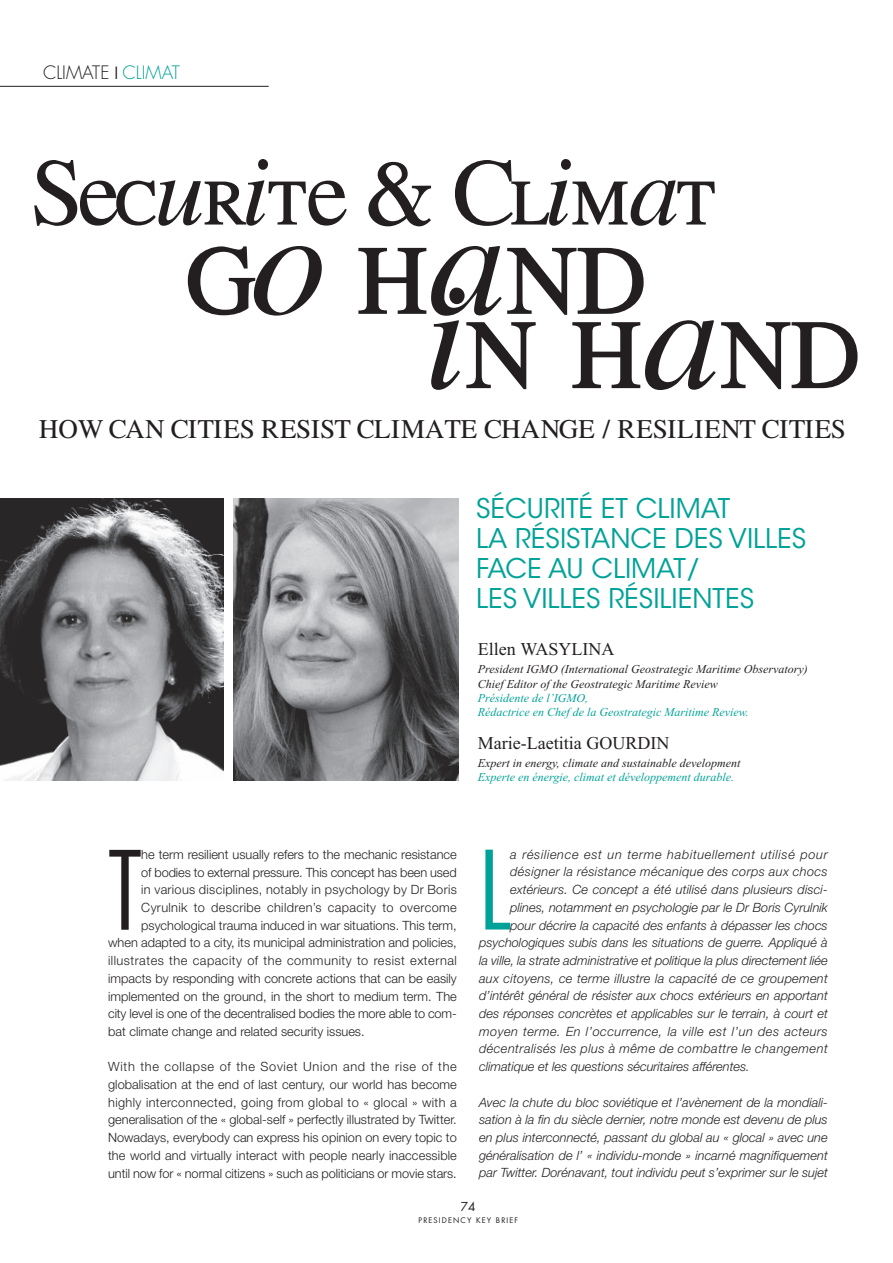
<style>
.page{position:relative;width:893px;height:1263px;background:#fff}
.page>*{position:absolute;margin:0;border:0;box-sizing:border-box;transform-origin:0 0}
.t1{font:146.55px "Will Grace";letter-spacing:-.035em;color:#231f20}
.t2{font:300 condensed 105.9px "Futura";color:#231f20}
.t3{font:300 condensed 105.9px "Futura";color:#00a298}
.t4{font:95.55px "Will Grace";letter-spacing:-.035em;color:#231f20}
.t5{font:27px/30px "ITC Avant Garde Std";color:#00a298}
.t6{font:27px "Will Grace";color:#231f20}
.t7{font:18px "Times New Roman";color:#231f20}
.t8{font:300 18px "Futura Std";color:#231f20}
.t9{font:300 12.75px/17.7px "Helvetica Neue";color:#231f20;text-align:justify}
.t10{font:italic 300 12.75px/17.7px "Helvetica Neue";color:#231f20;text-align:justify}
.t11{font:italic 300 12.75px "Helvetica Neue";letter-spacing:.035em;color:#231f20}
.t12{font:300 12.75px "Helvetica Neue";letter-spacing:.04em;color:#231f20}
.t13{font:italic 300 12.75px "Helvetica Neue";letter-spacing:.02em;color:#231f20}
.t14{font:300 12.75px "Helvetica Neue";letter-spacing:.025em;color:#231f20}
.t15{font:300 12.75px "Helvetica Neue";letter-spacing:.03em;color:#231f20}
.t16{font:italic 300 12.75px "Helvetica Neue";letter-spacing:.05em;color:#231f20}
.t17{font:italic 300 12.75px "Helvetica Neue";letter-spacing:.03em;color:#231f20}
.t18{font:italic 12px/14.7px "Times New Roman";color:#231f20}
.t19{font:italic 12px/14.4px "Times New Roman";color:#00a298}
.t20{font:12px "Futura";color:#231f20}
.t21{font:7.5px "Futura";letter-spacing:.15em;color:#231f20}
.s1{color:#00a298}
</style>
<div class="page">
<hr style="left:0;top:86px;width:269px;height:1px;background:#231f20">
<img style="left:233px;top:498px;width:226px;height:283px">
<img style="left:0;top:498px;width:223px;height:283px">
<h3 class="t8" style="left:43px;top:62px;width:138px">CLIMATE ❘ <span class="s1">CLIMAT</span></h3>
<h3 class="t4" style="left:30px;top:133px;width:688px">Sécurité &amp; Climat</h3>
<h1 class="t1" style="left:182px;top:174px;width:465px">go hand</h1>
<h1 class="t1" style="left:426px;top:248px;width:435px">in hand</h1>
<h3 class="t6" style="left:38px;top:412px;width:808px">HOW CAN CITIES RESIST CLIMATE CHANGE / RESILIENT CITIES</h3>
<h3 class="t5" style="left:476px;top:493px;width:332px">SÉCURITÉ ET CLIMAT<br>LA RÉSISTANCE DES VILLES<br>FACE AU CLIMAT/<br>LES VILLES RÉSILIENTES</h3>
<h3 class="t7" style="left:478px;top:636px;width:138px">Ellen WASYLINA</h3>
<p class="t18" style="left:478px;top:661px;width:331px">President IGMO (International Geostrategic Maritime Observatory)<br>Chief Editor of the Geostrategic Maritime Review</p>
<p class="t19" style="left:478px;top:690px;width:273px">Présidente de l’IGMO,<br>Rédactrice en Chef de la Geostrategic Maritime Review.</p>
<h3 class="t7" style="left:478px;top:731px;width:193px">Marie-Laetitia GOURDIN</h3>
<p class="t18" style="left:478px;top:755px;width:264px">Expert in energy, climate and sustainable development</p>
<p class="t19" style="left:478px;top:770px;width:258px">Experte en énergie, climat et développement durable.</p>
<h2 class="t2" style="left:108px;top:824px;width:34px">T</h2>
<p class="t9" style="left:141px;top:845px;width:317px">he term resilient usually refers to the mechanic resistance</p>
<p class="t9" style="left:141px;top:862px;width:317px">of bodies to external pressure. This concept has been used</p>
<p class="t14" style="left:141px;top:879px;width:317px">in various disciplines, notably in psychology by Dr Boris</p>
<p class="t15" style="left:141px;top:897px;width:317px">Cyrulnik to describe children’s capacity to overcome</p>
<p class="t9" style="left:141px;top:915px;width:317px">psychological trauma induced in war situations. This term,</p>
<p class="t9" style="left:108px;top:933px;width:350px">when adapted to a city, its municipal administration and policies,</p>
<p class="t12" style="left:108px;top:950px;width:350px">illustrates the capacity of the community to resist external</p>
<p class="t9" style="left:108px;top:969px;width:350px">impacts by responding with concrete actions that can be easily</p>
<p class="t9" style="left:108px;top:986px;width:350px">implemented on the ground, in the short to medium term. The</p>
<p class="t9" style="left:108px;top:1004px;width:350px">city level is one of the decentralised bodies the more able to com-</p>
<p class="t9" style="left:108px;top:1022px;width:258px">bat climate change and related security issues.</p>
<p class="t9" style="left:108px;top:1057px;width:350px">With the collapse of the Soviet Union and the rise of the globalisation at the end of last century, our world has become highly interconnected, going from global to « glocal » with a generalisation of the « global-self » perfectly illustrated by Twitter.<br>Nowadays, everybody can express his opinion on every topic to the world and virtually interact with people nearly inaccessible until now for « normal citizens » such as politicians or movie stars.</p>
<h2 class="t3" style="left:479px;top:824px;width:33px">L</h2>
<p class="t16" style="left:510px;top:844px;width:319px">a résilience est un terme habituellement utilisé pour</p>
<p class="t17" style="left:510px;top:862px;width:319px">désigner la résistance mécanique des corps aux chocs</p>
<p class="t10" style="left:510px;top:880px;width:319px">extérieurs. Ce concept a été utilisé dans plusieurs disci-</p>
<p class="t10" style="left:510px;top:898px;width:319px">plines, notamment en psychologie par le Dr Boris Cyrulnik</p>
<p class="t10" style="left:510px;top:915px;width:319px">pour décrire la capacité des enfants à dépasser les chocs</p>
<p class="t10" style="left:479px;top:933px;width:350px">psychologiques subis dans les situations de guerre. Appliqué à</p>
<p class="t10" style="left:479px;top:951px;width:350px">la ville, la strate administrative et politique la plus directement liée</p>
<p class="t13" style="left:479px;top:968px;width:350px">aux citoyens, ce terme illustre la capacité de ce groupement</p>
<p class="t10" style="left:479px;top:986px;width:350px">d’intérêt général de résister aux chocs extérieurs en apportant</p>
<p class="t10" style="left:479px;top:1004px;width:350px">des réponses concrètes et applicables sur le terrain, à court et</p>
<p class="t11" style="left:479px;top:1021px;width:350px">moyen terme. En l’occurrence, la ville est l’un des acteurs</p>
<p class="t11" style="left:479px;top:1039px;width:350px">décentralisés les plus à même de combattre le changement</p>
<p class="t10" style="left:479px;top:1057px;width:272px">climatique et les questions sécuritaires afférentes.</p>
<p class="t10" style="left:479px;top:1092px;width:350px">Avec la chute du bloc soviétique et l’avènement de la mondiali&shy;sation à la fin du siècle dernier, notre monde est devenu de plus en plus interconnecté, passant du global au « glocal » avec une généralisation de l’ « individu-monde » incarné magnifiquement par Twitter. Dorénavant, tout individu peut s’exprimer sur le sujet</p>
<p class="t20" style="left:461px;top:1199px;width:16px">74</p>
<p class="t21" style="left:418px;top:1215px;width:101px">PRESIDENCY KEY BRIEF</p>
</div>
